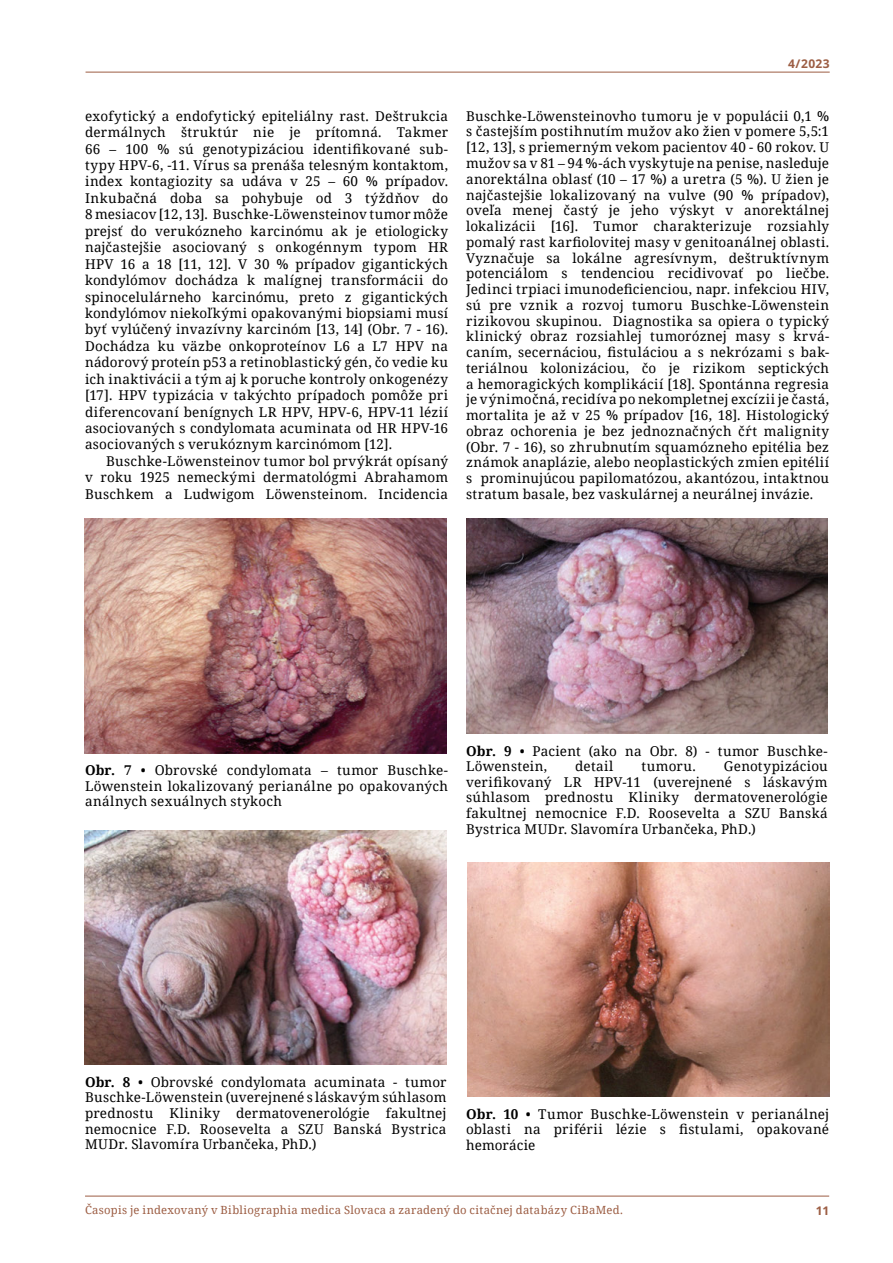
<style>
.page{position:relative;width:893px;height:1263px;background:#fff}
.page>*{position:absolute;margin:0;border:0;box-sizing:border-box;transform-origin:0 0}
.t1{font:13.5px/15.8px "Noto Serif";letter-spacing:.02em;color:#000;text-align:justify}
.t2{font:700 12px "Noto Sans";letter-spacing:.03em;color:#9c5d43}
.t3{font:11.25px "Noto Serif";letter-spacing:.025em;color:#9c5d43}
.s1{font-weight:700}
</style>
<div class="page">
<hr style="left:86px;top:72px;width:744px;height:1px;background:#9c5d43">
<hr style="left:85px;top:1196px;width:744px;height:1px;background:#9c5d43">
<img style="left:466px;top:518px;width:362px;height:216px">
<img style="left:85px;top:518px;width:362px;height:235px">
<img style="left:85px;top:830px;width:361px;height:235px">
<img style="left:468px;top:862px;width:361px;height:234px">
<p class="t1" style="left:85px;top:107px;width:365px;line-height:16.5px">exofytický a endofytický epiteliálny rast. Deštrukcia dermálnych štruktúr nie je prítomná. Takmer 66 – 100 % sú genotypizáciou identifikované sub&shy;typy HPV-6, -11. Vírus sa prenáša telesným kontaktom, index kontagiozity sa udáva v 25 – 60 % prípadov.<br>Inkubačná doba sa pohybuje od 3 týždňov do 8 mesiacov [12, 13]. Buschke-Löwensteinov tumor môže prejsť do verukózneho karcinómu ak je etiologicky najčastejšie asociovaný s onkogénnym typom HR HPV 16 a 18 [11, 12]. V 30 % prípadov gigantických kondylómov dochádza k malígnej transformácii do spinocelulárneho karcinómu, preto z gigantických kondylómov niekoľkými opakovanými biopsiami musí byť vylúčený invazívny karcinóm [13, 14] (Obr. 7 - 16).<br>Dochádza ku väzbe onkoproteínov L6 a L7 HPV na nádorový proteín p53 a retinoblastický gén, čo vedie ku ich inaktivácii a tým aj k poruche kontroly onkogenézy [17]. HPV typizácia v takýchto prípadoch pomôže pri diferencovaní benígnych LR HPV, HPV-6, HPV-11 lézií asociovaných s condylomata acuminata od HR HPV-16 asociovaných s verukóznym karcinómom [12].</p>
<p class="t1" style="left:85px;top:452px;width:365px;line-height:16.5px;text-indent:21px">Buschke-Löwensteinov tumor bol prvýkrát opísaný v roku 1925 nemeckými dermatológmi Abrahamom Buschkem a Ludwigom Löwensteinom. Incidencia</p>
<p class="t2" style="left:788px;top:57px;width:43px">4/2023</p>
<p class="t1" style="left:466px;top:107px;width:365px">Buschke-Löwensteinovho tumoru je v populácii 0,1 % s častejším postihnutím mužov ako žien v pomere 5,5:1 [12, 13], s priemerným vekom pacientov 40 - 60 rokov. U mužov sa v 81 – 94 %-ách vyskytuje na penise, nasleduje anorektálna oblasť (10 – 17 %) a uretra (5 %). U žien je najčastejšie lokalizovaný na vulve (90 % prípadov), oveľa menej častý je jeho výskyt v anorektálnej lokalizácii [16]. Tumor charakterizuje rozsiahly pomalý rast karfiolovitej masy v genitoanálnej oblasti.<br>Vyznačuje sa lokálne agresívnym, deštruktívnym potenciálom s tendenciou recidivovať po liečbe.<br>Jedinci trpiaci imunodeficienciou, napr. infekciou HIV, sú pre vznik a rozvoj tumoru Buschke-Löwenstein rizikovou skupinou. Diagnostika sa opiera o typický klinický obraz rozsiahlej tumoróznej masy s krvá&shy;caním, secernáciou, fistuláciou a s nekrózami s bak&shy;teriálnou kolonizáciou, čo je rizikom septických a hemoragických komplikácií [18]. Spontánna regresia je výnimočná, recidíva po nekompletnej excízii je častá, mortalita je až v 25 % prípadov [16, 18]. Histologický obraz ochorenia je bez jednoznačných čŕt malignity (Obr. 7 - 16), so zhrubnutím squamózneho epitélia bez známok anaplázie, alebo neoplastických zmien epitélií s prominujúcou papilomatózou, akantózou, intaktnou stratum basale, bez vaskulárnej a neurálnej invázie.</p>
<p class="t1" style="left:85px;top:762px;width:365px"><span class="s1">Obr. 7</span> • Obrovské condylomata – tumor Buschke-Löwenstein lokalizovaný perianálne po opakovaných análnych sexuálnych stykoch</p>
<p class="t1" style="left:466px;top:742px;width:363px"><span class="s1">Obr. 9</span> • Pacient (ako na Obr. 8) - tumor Buschke-<br>Löwenstein,</p>
<p class="t1" style="left:466px;top:758px;width:363px;text-indent:258px">Genotypizáciou verifikovaný LR HPV-11 (uverejnené s láskavým súhlasom prednostu Kliniky dermatovenerológie fakultnej nemocnice F.D. Roosevelta a SZU Banská Bystrica MUDr. Slavomíra Urbančeka, PhD.)</p>
<p class="t1" style="left:575px;top:758px;width:40px">detail</p>
<p class="t1" style="left:641px;top:758px;width:56px">tumoru.</p>
<p class="t1" style="left:85px;top:1074px;width:363px"><span class="s1">Obr. 8</span> • Obrovské condylomata acuminata - tumor Buschke-Löwenstein (uverejnené s láskavým súhlasom prednostu Kliniky dermatovenerológie fakultnej nemocnice F.D. Roosevelta a SZU Banská Bystrica MUDr. Slavomíra Urbančeka, PhD.)</p>
<p class="t1" style="left:466px;top:1105px;width:365px"><span class="s1">Obr. 10</span> • Tumor Buschke-Löwenstein v perianálnej oblasti na priférii lézie s fistulami, opakované hemorácie</p>
<p class="t3" style="left:85px;top:1202px;width:539px">Časopis je indexovaný v Bibliographia medica Slovaca a zaradený do citačnej databázy CiBaMed.</p>
<p class="t2" style="left:816px;top:1203px;width:15px">11</p>
</div>
